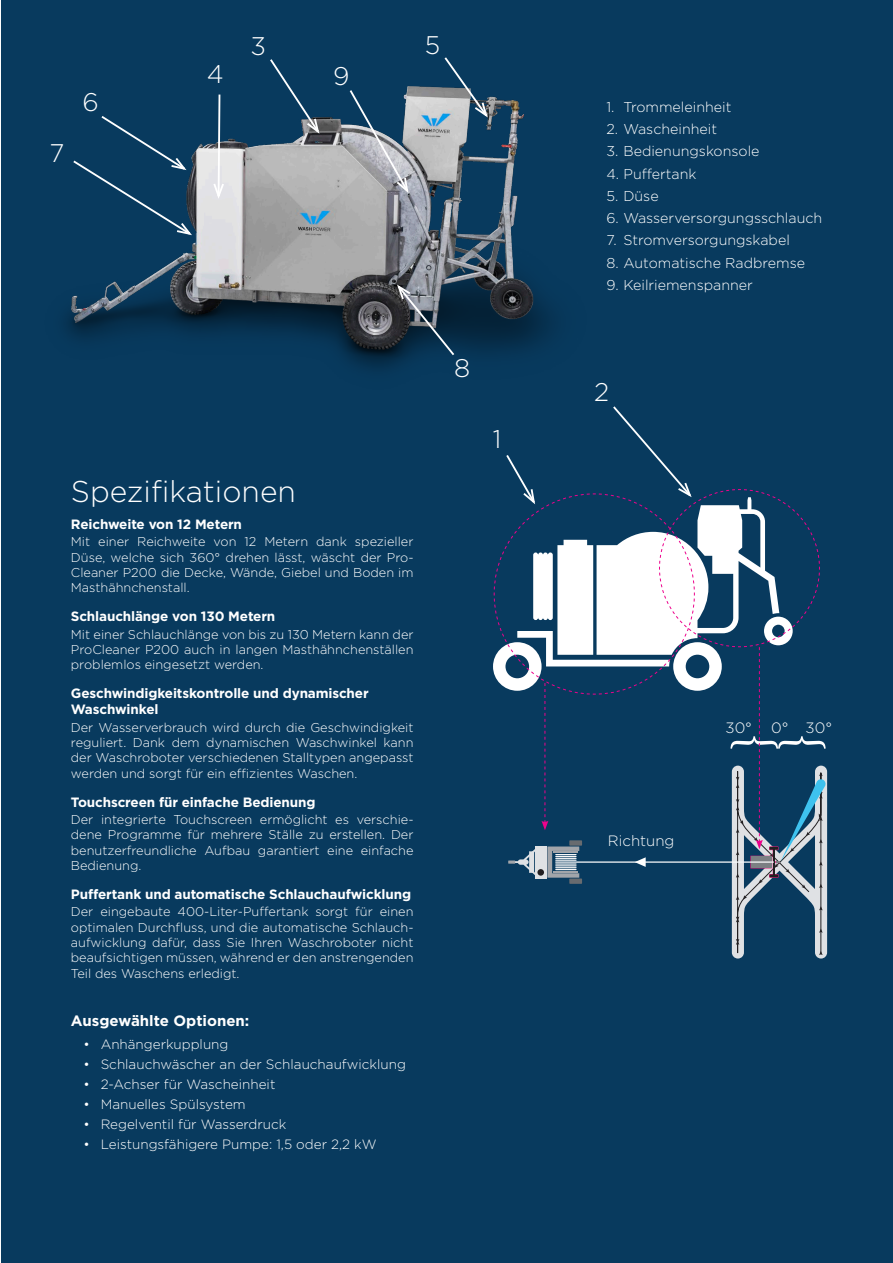
<style>
.page{position:relative;width:893px;height:1263px;background:#fff}
.page>*{position:absolute;margin:0;border:0;box-sizing:border-box;transform-origin:0 0}
.t1{font:54px "Minion Pro";color:#fff}
.t2{font:300 30px "Gotham";color:#fff}
.t3{font:300 25.5px "Gotham";color:#fff}
.t4{font:700 15px "Gotham";color:#fff}
.t5{font:300 15px "Gotham";color:#fff}
.t6{font:300 14.25px "Gotham";color:#fff}
.t7{font:700 13.5px/16.2px "Gotham";letter-spacing:-.01em;color:#fff}
.t8{font:300 13.5px "Gotham";color:#fff}
.t9{font:300 12.75px/15.3px "Gotham";color:#fff;text-align:justify}
</style>
<div class="page">
<div style="left:1px;top:0;width:892px;height:1263px;background:#083a5e"></div>
<svg style="left:493px;top:437px;width:334px;height:521px"></svg>
<img style="left:66px;top:86px;width:575px;height:366px">
<svg style="left:71px;top:114px;width:123px;height:123px"></svg>
<svg style="left:212px;top:93px;width:13px;height:109px"></svg>
<svg style="left:268px;top:59px;width:53px;height:77px"></svg>
<svg style="left:443px;top:57px;width:46px;height:63px"></svg>
<svg style="left:348px;top:88px;width:62px;height:107px"></svg>
<svg style="left:395px;top:282px;width:61px;height:75px"></svg>
<h3 class="t3" style="left:49px;top:137px;width:16px">7</h3>
<h3 class="t3" style="left:82px;top:86px;width:18px">6</h3>
<h3 class="t3" style="left:207px;top:58px;width:18px">4</h3>
<h3 class="t3" style="left:250px;top:30px;width:17px">3</h3>
<h3 class="t3" style="left:333px;top:60px;width:18px">9</h3>
<h3 class="t3" style="left:425px;top:28px;width:17px">5</h3>
<h2 class="t2" style="left:71px;top:472px;width:227px">Spezifikationen</h2>
<p class="t7" style="left:71px;top:516px;width:173px">Reichweite von 12 Metern</p>
<p class="t9" style="left:71px;top:534px;width:344px">Mit einer Reichweite von 12 Metern dank spezieller Düse, welche sich 360° drehen lässt, wäscht der Pro-Cleaner P200 die Decke, Wände, Giebel und Boden im Masthähnchenstall.</p>
<p class="t7" style="left:71px;top:608px;width:206px">Schlauchlänge von 130 Metern</p>
<p class="t9" style="left:71px;top:626px;width:344px">Mit einer Schlauchlänge von bis zu 130 Metern kann der ProCleaner P200 auch in langen Masthähnchenställen problemlos eingesetzt werden.</p>
<p class="t7" style="left:71px;top:685px;width:299px">Geschwindigkeitskontrolle und dynamischer<br>Waschwinkel</p>
<p class="t9" style="left:71px;top:719px;width:344px">Der Wasserverbrauch wird durch die Geschwindigkeit reguliert. Dank dem dynamischen Waschwinkel kann der Waschroboter verschiedenen Stalltypen angepasst werden und sorgt für ein effizientes Waschen.</p>
<p class="t7" style="left:71px;top:794px;width:246px">Touchscreen für einfache Bedienung</p>
<p class="t9" style="left:71px;top:812px;width:344px">Der integrierte Touchscreen ermöglicht es verschie&shy;dene Programme für mehrere Ställe zu erstellen. Der benutzerfreundliche Aufbau garantiert eine einfache Bedienung.</p>
<p class="t7" style="left:71px;top:886px;width:342px">Puffertank und automatische Schlauchaufwicklung</p>
<p class="t9" style="left:71px;top:904px;width:344px">Der eingebaute 400-Liter-Puffertank sorgt für einen optimalen Durchfluss, und die automatische Schlauch&shy;aufwicklung dafür, dass Sie Ihren Waschroboter nicht beaufsichtigen müssen, während er den anstrengenden Teil des Waschens erledigt.</p>
<p class="t4" style="left:71px;top:1011px;width:180px">Ausgewählte Optionen:</p>
<p class="t8" style="left:84px;top:1035px;width:146px">• Anhängerkupplung</p>
<p class="t8" style="left:84px;top:1055px;width:324px">• Schlauchwäscher an der Schlauchaufwicklung</p>
<p class="t8" style="left:84px;top:1076px;width:193px">• 2-Achser für Wascheinheit</p>
<p class="t8" style="left:84px;top:1096px;width:164px">• Manuelles Spülsystem</p>
<p class="t8" style="left:84px;top:1116px;width:204px">• Regelventil für Wasserdruck</p>
<p class="t8" style="left:84px;top:1136px;width:294px">• Leistungsfähigere Pumpe: 1,5 oder 2,2 kW</p>
<h3 class="t3" style="left:454px;top:352px;width:18px">8</h3>
<h3 class="t3" style="left:493px;top:423px;width:10px">1</h3>
<p class="t6" style="left:606px;top:98px;width:126px">1. Trommeleinheit</p>
<p class="t6" style="left:606px;top:120px;width:112px">2. Wascheinheit</p>
<p class="t6" style="left:606px;top:142px;width:155px">3. Bedienungskonsole</p>
<p class="t6" style="left:606px;top:164px;width:92px">4. Puffertank</p>
<p class="t6" style="left:606px;top:187px;width:54px">5. Düse</p>
<p class="t6" style="left:606px;top:209px;width:217px">6. Wasserversorgungsschlauch</p>
<p class="t6" style="left:606px;top:231px;width:185px">7. Stromversorgungskabel</p>
<p class="t6" style="left:606px;top:254px;width:200px">8. Automatische Radbremse</p>
<p class="t6" style="left:606px;top:276px;width:148px">9. Keilriemenspanner</p>
<h3 class="t3" style="left:594px;top:375px;width:17px">2</h3>
<p class="t5" style="left:608px;top:832px;width:68px">Richtung</p>
<p class="t5" style="left:725px;top:718px;width:28px">30°</p>
<h1 class="t1" style="left:793px;top:733px;width:20px;rotate:90deg">{</h1>
<p class="t5" style="left:771px;top:718px;width:19px">0°</p>
<h1 class="t1" style="left:841px;top:733px;width:20px;rotate:90deg">{</h1>
<p class="t5" style="left:806px;top:718px;width:28px">30°</p>
</div>
